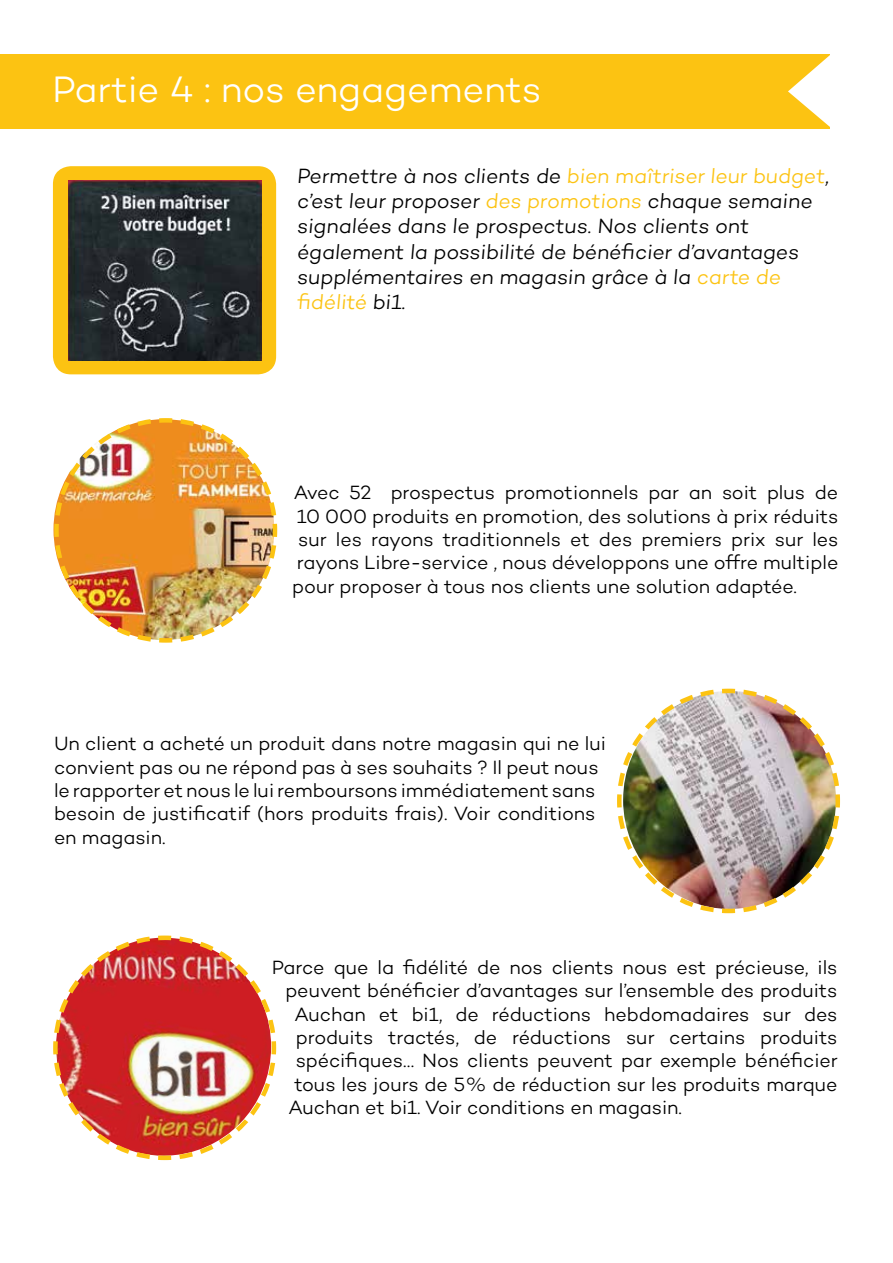
<style>
.page{position:relative;width:893px;height:1263px;background:#fff}
.page>*{position:absolute;margin:0;border:0;box-sizing:border-box;transform-origin:0 0}
.t1{font:300 37.5px "Campton";letter-spacing:-.01em;color:#fff}
.t2{font:300 21px/25.2px "Campton";color:#000}
.t3{font:300 19.5px/23.4px "Campton";letter-spacing:-.005em;color:#000}
.s1{color:#fcc312}
</style>
<div class="page">
<div style="left:53px;top:166px;width:223px;height:208px;background:#fcc312;border-radius:18px"></div>
<img style="left:68px;top:181px;width:193px;height:179px">
<div style="left:0;top:54px;width:830px;height:74px;background:#fcc312"></div>
<svg style="left:788px;top:55px;width:42px;height:72px"></svg>
<img style="left:53px;top:418px;width:225px;height:225px">
<img style="left:617px;top:688px;width:224px;height:226px">
<img style="left:53px;top:935px;width:224px;height:226px">
<h1 class="t1" style="left:52px;top:66px;width:491px">Partie 4 : nos engagements</h1>
<p class="t2" style="left:297px;top:163px;width:536px">Permettre à nos clients de <span class="s1">bien maîtriser leur budget</span>, c’est leur proposer <span class="s1">des promotions</span> chaque semaine signalées dans le prospectus. Nos clients ont également la possibilité de bénéficier d’avantages supplémentaires en magasin grâce à la <span class="s1">carte de fidélité</span> bi1.</p>
<p class="t3" style="left:294px;top:481px;width:546px">Avec 52 prospectus promotionnels par an soit plus de</p>
<p class="t3" style="left:297px;top:504px;width:543px">10 000 produits en promotion, des solutions à prix réduits</p>
<p class="t3" style="left:298px;top:527px;width:542px">sur les rayons traditionnels et des premiers prix sur les</p>
<p class="t3" style="left:297px;top:551px;width:543px">rayons Libre-service , nous développons une offre multiple</p>
<p class="t3" style="left:292px;top:574px;width:506px">pour proposer à tous nos clients une solution adaptée.</p>
<p class="t3" style="left:54px;top:731px;width:554px">Un client a acheté un produit dans notre magasin qui ne lui convient pas ou ne répond pas à ses souhaits ? Il peut nous le rapporter et nous le lui remboursons immédiatement sans besoin de justificatif (hors produits frais). Voir conditions en magasin.</p>
<p class="t3" style="left:272px;top:955px;width:567px">Parce que la fidélité de nos clients nous est précieuse, ils</p>
<p class="t3" style="left:285px;top:978px;width:553px">peuvent bénéficier d’avantages sur l’ensemble des produits</p>
<p class="t3" style="left:294px;top:1002px;width:545px">Auchan et bi1, de réductions hebdomadaires sur des</p>
<p class="t3" style="left:296px;top:1025px;width:543px">produits tractés, de réductions sur certains produits</p>
<p class="t3" style="left:296px;top:1049px;width:543px">spécifiques… Nos clients peuvent par exemple bénéficier</p>
<p class="t3" style="left:294px;top:1072px;width:545px">tous les jours de 5% de réduction sur les produits marque</p>
<p class="t3" style="left:288px;top:1095px;width:395px">Auchan et bi1. Voir conditions en magasin.</p>
</div>
